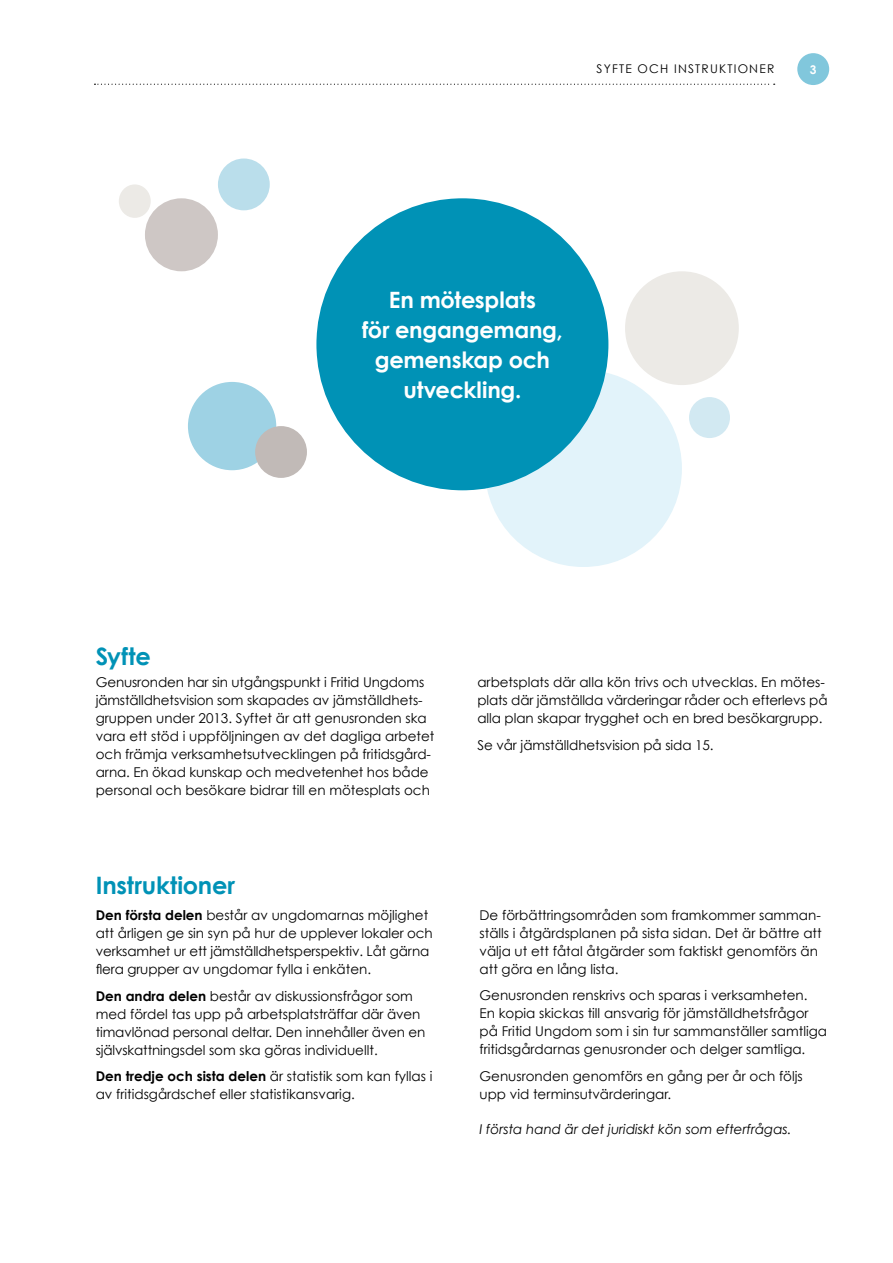
<style>
.page{position:relative;width:893px;height:1263px;background:#fff}
.page>*{position:absolute;margin:0;border:0;box-sizing:border-box;transform-origin:0 0}
.t1{font:700 24px "Century Gothic";letter-spacing:-.005em;color:#0092b6}
.t2{font:700 22.5px/30px "Century Gothic";letter-spacing:-.01em;color:#fff;text-align:center}
.t3{font:13.5px/18px "Century Gothic";color:#000}
.t4{font:italic 13.5px "Century Gothic";color:#000}
.t5{font:12px "Century Gothic";letter-spacing:.1em;color:#000}
.t6{font:700 12px "Century Gothic";color:#fff}
.s1{font-weight:700}
</style>
<div class="page">
<div style="left:797px;top:53px;width:32px;height:32px;background:#81c7dc;border-radius:50%"></div>
<svg style="left:94px;top:84px;width:681px;height:1px"></svg>
<div style="left:485px;top:370px;width:197px;height:197px;background:#e2f3fa;border-radius:50%"></div>
<div style="left:218px;top:159px;width:52px;height:51px;background:#badeeb;border-radius:50%"></div>
<div style="left:188px;top:382px;width:88px;height:88px;background:#9ed2e4;border-radius:50%"></div>
<div style="left:689px;top:397px;width:41px;height:41px;background:#d2e9f2;border-radius:50%"></div>
<div style="left:316px;top:198px;width:292px;height:292px;background:#0092b6;border-radius:50%"></div>
<div style="left:145px;top:198px;width:73px;height:73px;background:#cec7c5;border-radius:50%"></div>
<div style="left:119px;top:184px;width:32px;height:34px;background:#eceae6;border-radius:50%"></div>
<div style="left:625px;top:271px;width:114px;height:114px;background:#eceae6;border-radius:50%"></div>
<div style="left:255px;top:426px;width:52px;height:52px;background:#c1bab7;border-radius:50%"></div>
<p class="t5" style="left:597px;top:61px;width:179px">SYFTE OCH INSTRUKTIONER</p>
<p class="t6" style="left:810px;top:62px;width:8px">3</p>
<h2 class="t2" style="left:362px;top:284px;width:202px">En mötesplats<br>för engangemang, gemenskap och utveckling.</h2>
<h1 class="t1" style="left:96px;top:641px;width:57px">Syfte</h1>
<p class="t3" style="left:96px;top:673px;width:340px">Genusronden har sin utgångspunkt i Fritid Ungdoms jämställdhetsvision som skapades av jämställdhets&shy;gruppen under 2013. Syftet är att genusronden ska vara ett stöd i uppföljningen av det dagliga arbetet och främja verksamhetsutvecklingen på fritidsgård&shy;arna. En ökad kunskap och medvetenhet hos både personal och besökare bidrar till en mötesplats och</p>
<p class="t3" style="left:477px;top:673px;width:352px">arbetsplats där alla kön trivs och utvecklas. En mötes&shy;plats där jämställda värderingar råder och efterlevs på alla plan skapar trygghet och en bred besökargrupp.</p>
<p class="t3" style="left:477px;top:735px;width:238px">Se vår jämställdhetsvision på sida 15.</p>
<h1 class="t1" style="left:96px;top:870px;width:141px">Instruktioner</h1>
<p class="t3" style="left:96px;top:906px;width:338px"><span class="s1">Den första delen</span> består av ungdomarnas möjlighet att årligen ge sin syn på hur de upplever lokaler och verksamhet ur ett jämställdhetsperspektiv. Låt gärna flera grupper av ungdomar fylla i enkäten.</p>
<p class="t3" style="left:96px;top:986px;width:331px"><span class="s1">Den andra delen</span> består av diskussionsfrågor som med fördel tas upp på arbetsplatsträffar där även timavlönad personal deltar. Den innehåller även en självskattningsdel som ska göras individuellt.</p>
<p class="t3" style="left:96px;top:1067px;width:338px"><span class="s1">Den tredje och sista delen</span> är statistik som kan fyllas i av fritidsgårdschef eller statistikansvarig.</p>
<p class="t3" style="left:479px;top:906px;width:344px">De förbättringsområden som framkommer samman&shy;ställs i åtgärdsplanen på sista sidan. Det är bättre att välja ut ett fåtal åtgärder som faktiskt genomförs än att göra en lång lista.</p>
<p class="t3" style="left:479px;top:986px;width:349px">Genusronden renskrivs och sparas i verksamheten.<br>En kopia skickas till ansvarig för jämställdhetsfrågor på Fritid Ungdom som i sin tur sammanställer samtliga fritidsgårdarnas genusronder och delger samtliga.</p>
<p class="t3" style="left:479px;top:1067px;width:325px">Genusronden genomförs en gång per år och följs upp vid terminsutvärderingar.</p>
<p class="t4" style="left:479px;top:1121px;width:314px">I första hand är det juridiskt kön som efterfrågas.</p>
</div>
